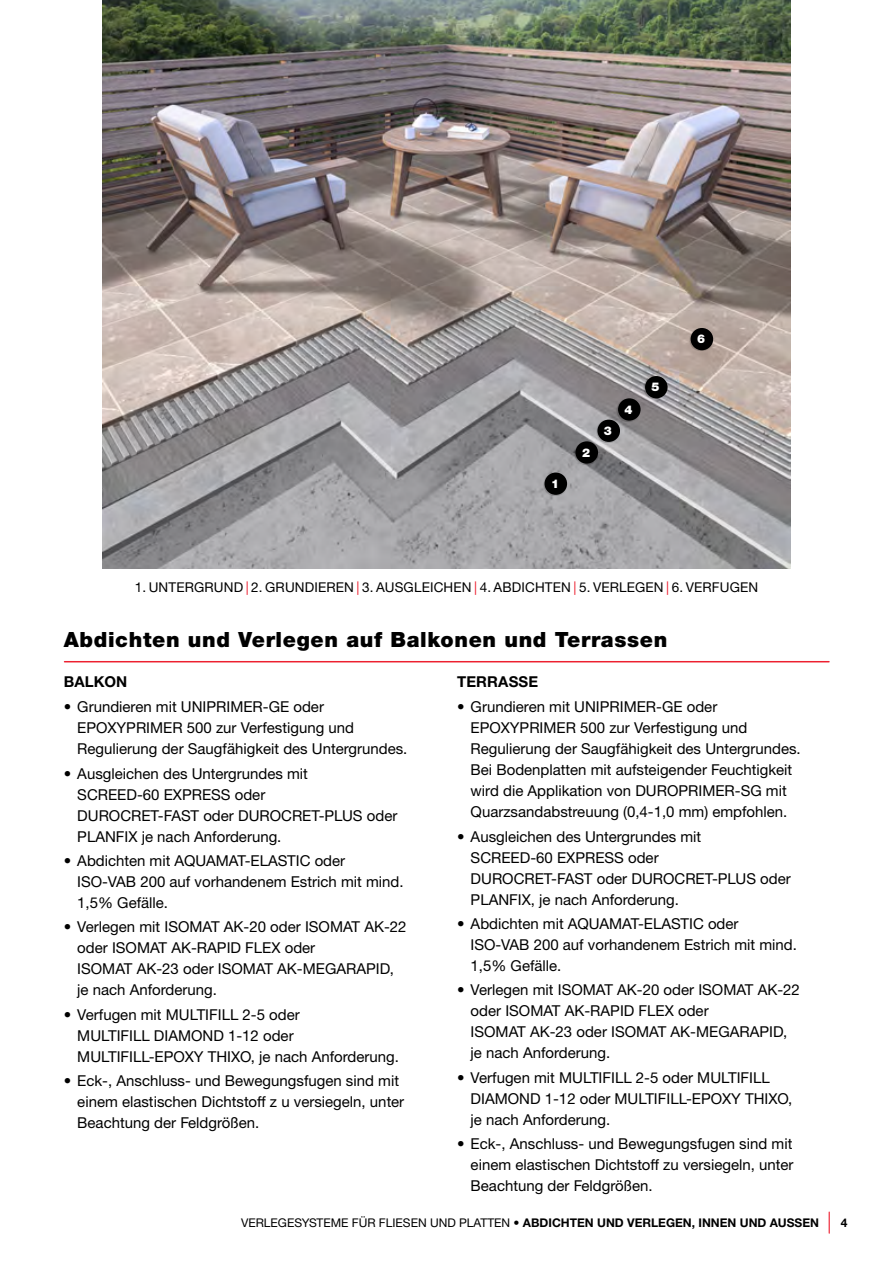
<style>
.page{position:relative;width:893px;height:1263px;background:#fff}
.page>*{position:absolute;margin:0;border:0;box-sizing:border-box;transform-origin:0 0}
.t1{font:900 21px "Helvetica Neue LTW1 G";letter-spacing:.03em;color:#000}
.t2{font:15px/21px "Helvetica Neue LTW1 G";color:#000}
.t3{font:700 15px "Helvetica Neue LTW1 G";letter-spacing:.01em;color:#000}
.t4{font:13.5px "Helvetica Neue LTW1 G";letter-spacing:.01em;color:#000}
.t5{font:12px "Helvetica Neue LTW1 G";color:#000}
.t6{font:900 12px "Helvetica Neue LTW1 G";color:#fff}
.t7{font:700 12px "Helvetica Neue LTW1 G";color:#000}
.s1{color:#ed1d2e}
.s2{color:#ed1c2e}
.s3{font-weight:700}
</style>
<div class="page">
<svg style="left:829px;top:1212px;width:1px;height:21px"></svg>
<img style="left:103px;top:0;width:687px;height:568px">
<div style="left:543px;top:473px;width:23px;height:23px;background:#000;opacity:.2"></div>
<div style="left:544px;top:473px;width:23px;height:22px;background:#000;border-radius:50%"></div>
<div style="left:574px;top:442px;width:23px;height:22px;background:#000;opacity:.2"></div>
<div style="left:575px;top:441px;width:23px;height:23px;background:#000;border-radius:50%"></div>
<div style="left:596px;top:420px;width:23px;height:23px;background:#000;opacity:.2"></div>
<div style="left:597px;top:420px;width:23px;height:22px;background:#000;border-radius:50%"></div>
<div style="left:616px;top:399px;width:24px;height:22px;background:#000;opacity:.2"></div>
<div style="left:618px;top:398px;width:23px;height:23px;background:#000;border-radius:50%"></div>
<hr style="left:65px;top:661px;width:764px;height:1px;background:#ed2030">
<div style="left:643px;top:377px;width:24px;height:22px;background:#000;opacity:.2"></div>
<div style="left:645px;top:376px;width:23px;height:22px;background:#000;border-radius:50%"></div>
<div style="left:689px;top:328px;width:23px;height:23px;background:#000;opacity:.2"></div>
<div style="left:691px;top:328px;width:22px;height:22px;background:#000;border-radius:50%"></div>
<p class="t6" style="left:551px;top:476px;width:10px">1</p>
<p class="t6" style="left:582px;top:445px;width:10px">2</p>
<p class="t6" style="left:604px;top:424px;width:10px">3</p>
<p class="t6" style="left:624px;top:402px;width:10px">4</p>
<p class="t6" style="left:651px;top:380px;width:10px">5</p>
<p class="t6" style="left:697px;top:332px;width:10px">6</p>
<p class="t4" style="left:135px;top:578px;width:625px">1. UNTERGRUND <span class="s1">|</span> 2. GRUNDIEREN <span class="s1">|</span> 3. ΑUSGLEICHEN <span class="s1">|</span> 4. ABDICHTEN <span class="s1">|</span> 5. VERLEGEN <span class="s2">|</span> 6. VERFUGEN</p>
<h1 class="t1" style="left:64px;top:627px;width:605px">Abdichten und Verlegen auf Balkonen und Terrassen</h1>
<p class="t3" style="left:64px;top:672px;width:65px">BALKON</p>
<p class="t2" style="left:77px;top:696px;width:332px;text-indent:-14px">• Grundieren mit UNIPRIMER-GE oder<br>EPOXYPRIMER 500 zur Verfestigung und<br>Regulierung der Saugfähigkeit des Untergrundes.</p>
<p class="t2" style="left:77px;top:763px;width:322px;text-indent:-14px">• Ausgleichen des Untergrundes mit<br>SCREED-60 EXPRESS oder<br>DUROCRET-FAST oder DUROCRET-PLUS oder<br>PLANFIX je nach Anforderung.</p>
<p class="t2" style="left:77px;top:850px;width:328px;text-indent:-14px">• Abdichten mit AQUAMAT-ELASTIC oder<br>ISO-VAB 200 auf vorhandenem Estrich mit mind.<br>1,5% Gefälle.</p>
<p class="t2" style="left:77px;top:916px;width:331px;text-indent:-14px">• Verlegen mit ISOMAT AK-20 oder ISOMAT AK-22 oder ISOMAT AK-RAPID FLEX oder<br>ISOMAT AK-23 oder ISOMAT AK-MEGARAPID, je nach Anforderung.</p>
<p class="t2" style="left:77px;top:1004px;width:323px;text-indent:-14px">• Verfugen mit MULTIFILL 2-5 oder<br>MULTIFILL DIAMOND 1-12 oder<br>MULTIFILL-EPOXY THIXO, je nach Anforderung.</p>
<p class="t2" style="left:77px;top:1070px;width:328px;text-indent:-14px">• Eck-, Anschluss- und Bewegungsfugen sind mit einem elastischen Dichtstoff z u versiegeln, unter<br>Beachtung der Feldgrößen.</p>
<p class="t3" style="left:457px;top:672px;width:83px">TERRASSE</p>
<p class="t2" style="left:471px;top:696px;width:332px;text-indent:-14px">• Grundieren mit UNIPRIMER-GE oder EPOXYPRIMER 500 zur Verfestigung und Regulierung der Saugfähigkeit des Untergrundes.<br>Bei Bodenplatten mit aufsteigender Feuchtigkeit wird die Applikation von DUROPRIMER-SG mit Quarzsandabstreuung (0,4-1,0 mm) empfohlen.</p>
<p class="t2" style="left:471px;top:826px;width:322px;text-indent:-14px">• Ausgleichen des Untergrundes mit<br>SCREED-60 EXPRESS oder<br>DUROCRET-FAST oder DUROCRET-PLUS oder<br>PLANFIX, je nach Anforderung.</p>
<p class="t2" style="left:471px;top:913px;width:328px;text-indent:-14px">• Abdichten mit AQUAMAT-ELASTIC oder<br>ISO-VAB 200 auf vorhandenem Estrich mit mind.<br>1,5% Gefälle.</p>
<p class="t2" style="left:471px;top:979px;width:331px;text-indent:-14px">• Verlegen mit ISOMAT AK-20 oder ISOMAT AK-22 oder ISOMAT AK-RAPID FLEX oder<br>ISOMAT AK-23 oder ISOMAT AK-MEGARAPID, je nach Anforderung.</p>
<p class="t2" style="left:471px;top:1067px;width:323px;text-indent:-14px">• Verfugen mit MULTIFILL 2-5 oder MULTIFILL<br>DIAMOND 1-12 oder MULTIFILL-EPOXY THIXO, je nach Anforderung.</p>
<p class="t2" style="left:471px;top:1133px;width:324px;text-align:justify;text-indent:-14px">• Eck-, Anschluss- und Bewegungsfugen sind mit einem elastischen Dichtstoff zu versiegeln, unter Beachtung der Feldgrößen.</p>
<p class="t5" style="left:241px;top:1215px;width:580px">VERLEGESYSTEME FÜR FLIESEN UND PLATTEN • <span class="s3">ABDICHTEN UND VERLEGEN, INNEN UND AUSSEN</span></p>
<p class="t7" style="left:841px;top:1215px;width:8px">4</p>
</div>
